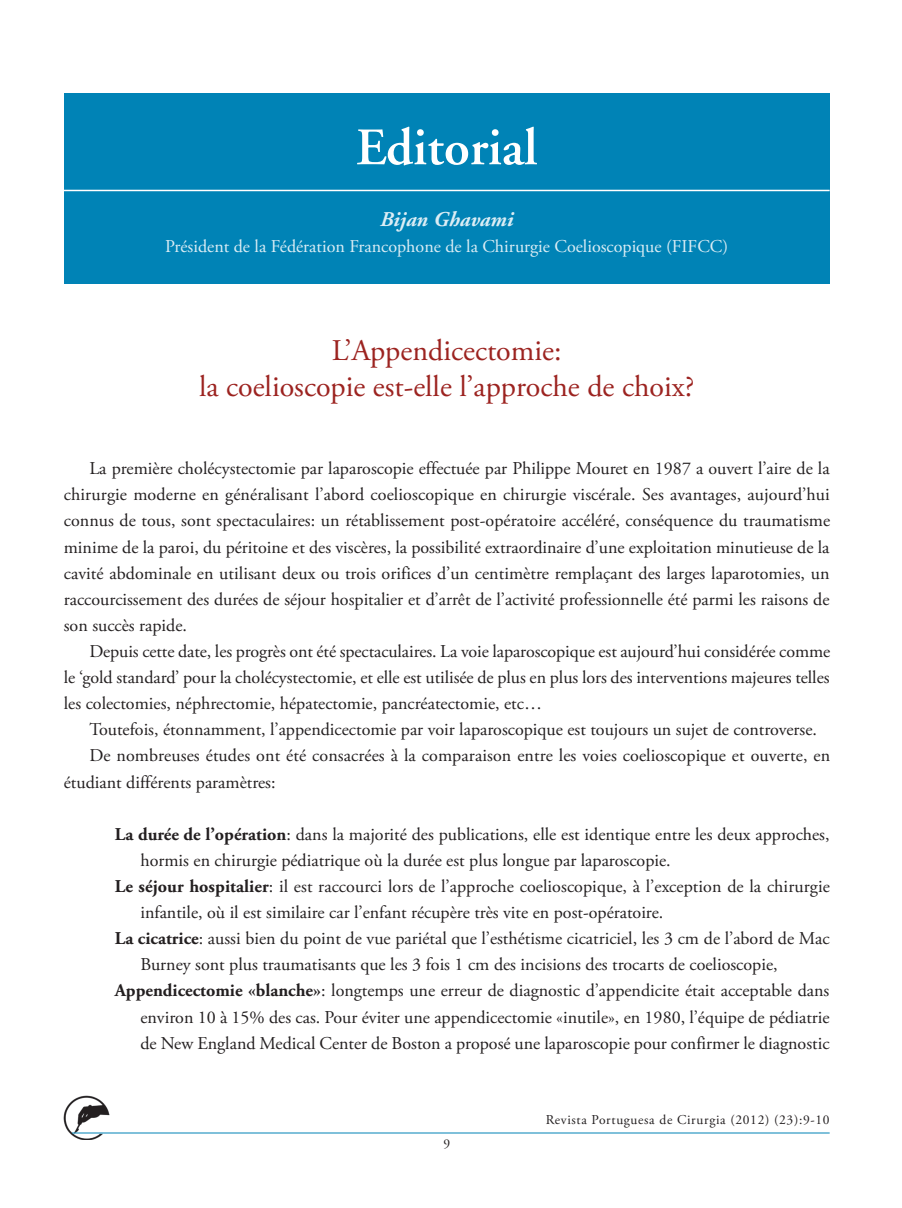
<style>
.page{position:relative;width:902px;height:1208px;background:#fff}
.page>*{position:absolute;margin:0;border:0;box-sizing:border-box;transform-origin:0 0}
._01_Titulo{font:600 52.5px "Adobe Garamond";color:#fff}
.Textos{font:30px "Adobe Garamond Pro";color:#9c2320}
._01_Titulo-2{font:italic 700 21px "Adobe Garamond";color:#dbedf5}
.Textos-2{font:18px/26.1px "Adobe Garamond Pro";color:#231f20}
.Textos-3{font:18px "Adobe Garamond Pro";color:#dbedf5}
.t1{font:13.5px "Adobe Garamond Pro";letter-spacing:.05em;color:#231f20}
.s1{font-weight:700}
</style>
<div class="page">
<img style="left:64px;top:1095px;width:45px;height:45px">
<hr style="left:72px;top:1132px;width:757px;height:1px;background:#0083b6">
<div style="left:64px;top:94px;width:765px;height:190px;background:#0083b6"></div>
<hr style="left:64px;top:190px;width:765px;height:1px;background:#fff">
<p class="_01_Titulo" style="left:356px;top:119px;width:183px">Editorial</p>
<p class="_01_Titulo-2" style="left:380px;top:208px;width:135px">Bijan Ghavami</p>
<p class="Textos-3" style="left:165px;top:235px;width:564px">Président de la Fédération Francophone de la Chirurgie Coelioscopique (FIFCC)</p>
<p class="Textos" style="left:332px;top:332px;width:231px">L’Appendicectomie:</p>
<p class="Textos" style="left:199px;top:368px;width:497px">la coelioscopie est-elle l’approche de choix?</p>
<p class="Textos-2" style="left:64px;top:456px;width:767px;text-align:justify;text-indent:26px">La première cholécystectomie par laparoscopie effectuée par Philippe Mouret en 1987 a ouvert l’aire de la chirurgie moderne en généralisant l’abord coelioscopique en chirurgie viscérale. Ses avantages, aujourd’hui connus de tous, sont spectaculaires: un rétablissement post-opératoire accéléré, conséquence du traumatisme minime de la paroi, du péritoine et des viscères, la possibilité extraordinaire d’une exploitation minutieuse de la cavité abdominale en utilisant deux ou trois orifices d’un centimètre remplaçant des larges laparotomies, un raccourcissement des durées de séjour hospitalier et d’arrêt de l’activité professionnelle été parmi les raisons de son succès rapide.</p>
<p class="Textos-2" style="left:64px;top:639px;width:768px;text-align:justify;text-indent:26px">Depuis cette date, les progrès ont été spectaculaires. La voie laparoscopique est aujourd’hui considérée comme le ‘gold standard’ pour la cholécystectomie, et elle est utilisée de plus en plus lors des interventions majeures telles les colectomies, néphrectomie, hépatectomie, pancréatectomie, etc…</p>
<p class="Textos-2" style="left:89px;top:717px;width:729px">Toutefois, étonnamment, l’appendicectomie par voir laparoscopique est toujours un sujet de controverse.</p>
<p class="Textos-2" style="left:64px;top:743px;width:767px;text-indent:26px">De nombreuses études ont été consacrées à la comparaison entre les voies coelioscopique et ouverte, en étudiant différents paramètres:</p>
<p class="Textos-2" style="left:140px;top:821px;width:690px;text-indent:-26px"><span class="s1">La durée de l’opération</span>: dans la majorité des publications, elle est identique entre les deux approches, hormis en chirurgie pédiatrique où la durée est plus longue par laparoscopie.</p>
<p class="Textos-2" style="left:140px;top:874px;width:690px;text-indent:-26px"><span class="s1">Le séjour hospitalier</span>: il est raccourci lors de l’approche coelioscopique, à l’exception de la chirurgie infantile, où il est similaire car l’enfant récupère très vite en post-opératoire.</p>
<p class="Textos-2" style="left:140px;top:926px;width:690px;text-indent:-26px"><span class="s1">La cicatrice</span>: aussi bien du point de vue pariétal que l’esthétisme cicatriciel, les 3 cm de l’abord de Mac<br>Burney sont plus traumatisants que les 3 fois 1 cm des incisions des trocarts de coelioscopie,</p>
<p class="Textos-2" style="left:140px;top:978px;width:690px;text-align:justify;text-indent:-26px"><span class="s1">Appendicectomie «blanche»</span>: longtemps une erreur de diagnostic d’appendicite était acceptable dans environ 10 à 15% des cas. Pour éviter une appendicectomie «inutile», en 1980, l’équipe de pédiatrie de New England Medical Center de Boston a proposé une laparoscopie pour confirmer le diagnostic</p>
<p class="t1" style="left:443px;top:1135px;width:8px">9</p>
<p class="t1" style="left:545px;top:1111px;width:285px">Revista Portuguesa de Cirurgia (2012) (23):9-10</p>
</div>
